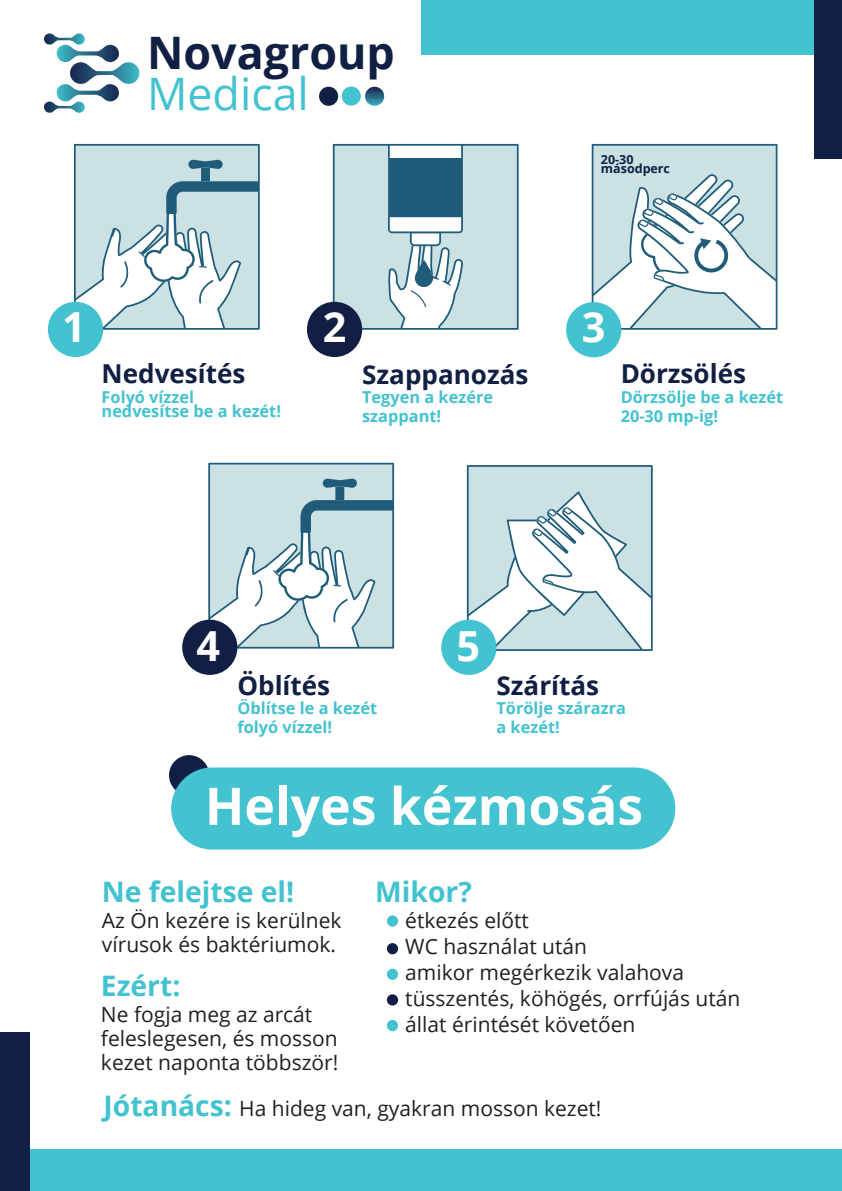
<style>
.page{position:relative;width:842px;height:1191px;background:#fff}
.page>*{position:absolute;margin:0;border:0;box-sizing:border-box;transform-origin:0 0}
.t1{font:700 51.7px "Open Sans";color:#fff}
.t2{font:700 44.8px "Open Sans";color:#101f43}
.t3{font:44.8px "Open Sans";color:#43c2cf}
.t4{font:700 41.4px "Open Sans";color:#fff}
.t5{font:700 28.2px "Open Sans";color:#43c2cf}
.t6{font:700 26.1px "Open Sans";color:#101f43}
.t7{font:21px/26px "Open Sans";color:#231f20}
.t8{font:700 16.3px/19.1px "Open Sans";color:#43c2cf}
.t9{font:700 12.5px/9.2px "Open Sans";color:#101f43}
.s1{font-weight:700;font-size:28.2px;color:#43c2cf}
</style>
<div class="page">
<div style="left:6px;top:1150px;width:835px;height:41px;background:#43c2cf"></div>
<div style="left:169px;top:755px;width:40px;height:40px;background:#101f43;border-radius:50%"></div>
<svg style="left:74px;top:144px;width:186px;height:186px"></svg>
<svg style="left:333px;top:144px;width:186px;height:186px;background:#afcad2"></svg>
<svg style="left:592px;top:144px;width:185px;height:186px"></svg>
<svg style="left:467px;top:465px;width:186px;height:186px"></svg>
<div style="left:0;top:1032px;width:29px;height:159px;background:#101f43"></div>
<svg style="left:44px;top:33px;width:96px;height:80px"></svg>
<svg style="left:365px;top:87px;width:19px;height:19px"></svg>
<div style="left:319px;top:87px;width:19px;height:19px;background:#101f43;border-radius:50%"></div>
<div style="left:342px;top:86px;width:19px;height:20px;background:#43c2cf;border-radius:50%"></div>
<div style="left:171px;top:767px;width:504px;height:82px;background:#43c2cf;border-radius:41px"></div>
<div style="left:48px;top:302px;width:55px;height:55px;background:#43c2cf;border-radius:50%"></div>
<div style="left:307px;top:302px;width:55px;height:55px;background:#101f43;border-radius:50%"></div>
<div style="left:566px;top:302px;width:55px;height:55px;background:#43c2cf;border-radius:50%"></div>
<svg style="left:208px;top:463px;width:186px;height:185px"></svg>
<div style="left:182px;top:619px;width:55px;height:56px;background:#101f43;border-radius:50%"></div>
<div style="left:441px;top:619px;width:55px;height:56px;background:#43c2cf;border-radius:50%"></div>
<div style="left:421px;top:0;width:421px;height:55px;background:#43c2cf"></div>
<div style="left:814px;top:0;width:28px;height:159px;background:#101f43"></div>
<div style="left:387px;top:915px;width:11px;height:11px;background:#43c2cf;border-radius:50%"></div>
<div style="left:387px;top:943px;width:11px;height:11px;background:#101f43;border-radius:50%"></div>
<div style="left:387px;top:968px;width:11px;height:12px;background:#43c2cf;border-radius:50%"></div>
<div style="left:387px;top:1020px;width:11px;height:11px;background:#43c2cf;border-radius:50%"></div>
<div style="left:387px;top:994px;width:11px;height:11px;background:#101f43;border-radius:50%"></div>
<h2 class="t2" style="left:147px;top:22px;width:249px">Novagroup</h2>
<h2 class="t3" style="left:147px;top:63px;width:163px">Medical</h2>
<p class="t9" style="left:601px;top:154px;width:71px">20-30 másodperc</p>
<h3 class="t4" style="left:62px;top:297px;width:25px">1</h3>
<h3 class="t4" style="left:323px;top:297px;width:25px">2</h3>
<h3 class="t4" style="left:582px;top:298px;width:25px">3</h3>
<p class="t6" style="left:102px;top:355px;width:145px">Nedvesítés</p>
<p class="t8" style="left:102px;top:389px;width:181px;line-height:14.7px">Folyó vízzel nedvesítse be a kezét!</p>
<p class="t6" style="left:362px;top:356px;width:168px">Szappanozás</p>
<p class="t8" style="left:362px;top:387px;width:132px">Tegyen a kezére szappant!</p>
<p class="t6" style="left:621px;top:355px;width:127px">Dörzsölés</p>
<p class="t8" style="left:621px;top:387px;width:164px">Dörzsölje be a kezét<br>20-30 mp-ig!</p>
<h3 class="t4" style="left:196px;top:616px;width:25px">4</h3>
<h3 class="t4" style="left:456px;top:616px;width:25px">5</h3>
<p class="t6" style="left:237px;top:667px;width:94px">Öblítés</p>
<p class="t8" style="left:237px;top:698px;width:141px">Öblítse le a kezét folyó vízzel!</p>
<p class="t6" style="left:496px;top:667px;width:104px">Szárítás</p>
<p class="t8" style="left:496px;top:698px;width:131px">Törölje szárazra a kezét!</p>
<h1 class="t1" style="left:205px;top:769px;width:440px">Helyes kézmosás</h1>
<h3 class="t5" style="left:102px;top:871px;width:194px">Ne felejtse el!</h3>
<p class="t7" style="left:102px;top:907px;width:241px;line-height:24px">Az Ön kezére is kerülnek vírusok és baktériumok.</p>
<h3 class="t5" style="left:101px;top:965px;width:81px">Ezért:</h3>
<p class="t7" style="left:101px;top:1001px;width:239px;line-height:24px">Ne fogja meg az arcát feleslegesen, és mosson kezet naponta többször!</p>
<h3 class="t5" style="left:375px;top:871px;width:98px">Mikor?</h3>
<p class="t7" style="left:405px;top:906px;width:337px">étkezés előtt<br>WC használat után<br>amikor megérkezik valahova tüsszentés, köhögés, orrfújás után állat érintését követően</p>
<p class="t7" style="left:104px;top:1095px;width:499px"><span class="s1">Jótanács:</span> Ha hideg van, gyakran mosson kezet!</p>
</div>
